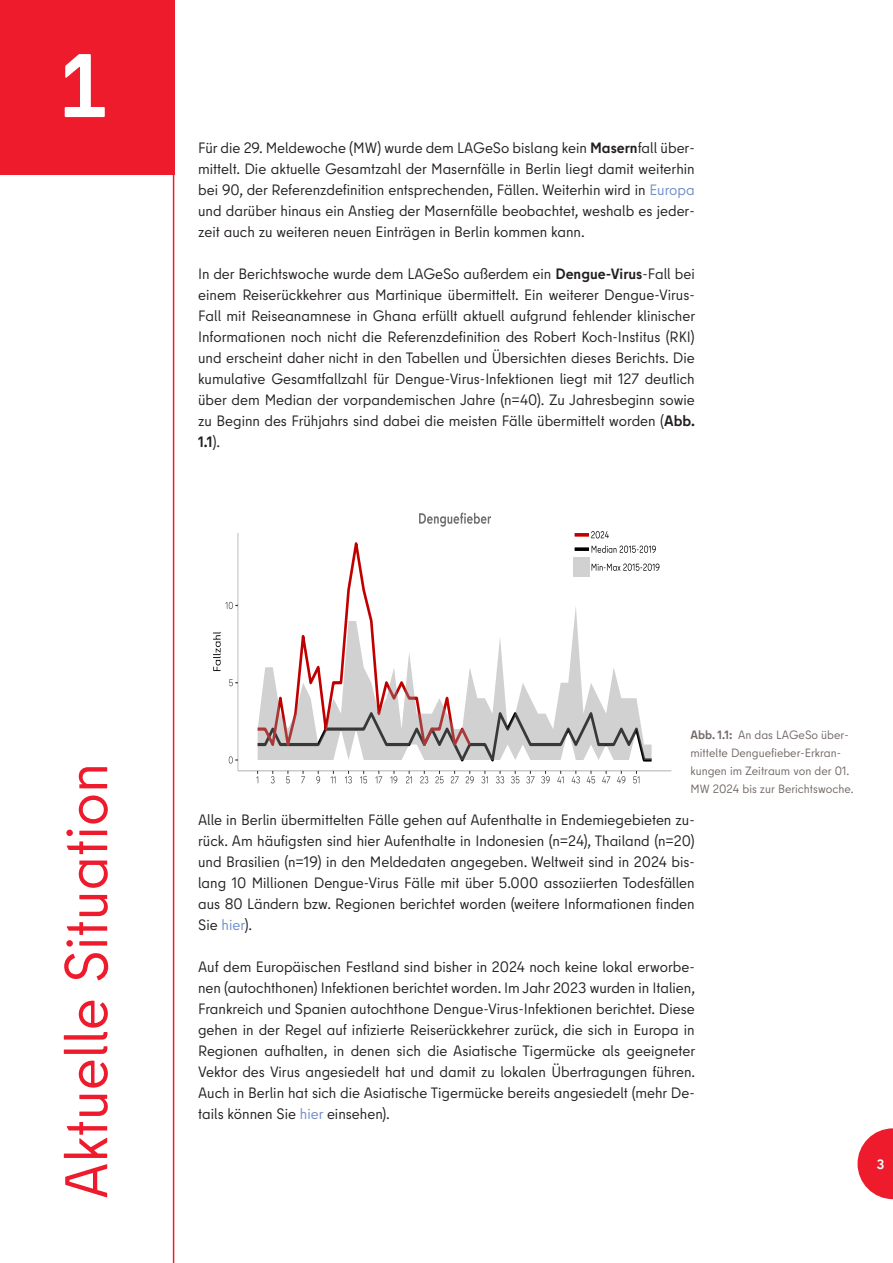
<style>
.page{position:relative;width:893px;height:1263px;background:#fff}
.page>*{position:absolute;margin:0;border:0;box-sizing:border-box;transform-origin:0 0}
.t1{font:700 90px "Berlin Type";color:#fff}
.t2{font:60px "Berlin Type";color:#ee1b2d}
.t3{font:15px/21px "Berlin Type";color:#231f20;text-align:justify}
.t4{font:700 13.5px "Berlin Type";color:#fff}
.t5{font:12px/18px "Berlin Type";color:#716865}
.s1{font-weight:700}
.s2{color:#6e8ec8}
</style>
<div class="page">
<svg style="left:346px;top:542px;width:23px;height:63px"></svg>
<svg style="left:260px;top:605px;width:378px;height:100px"></svg>
<hr style="left:237px;top:533px;width:1px;height:238px;background:#bebebe">
<svg style="left:229px;top:756px;width:9px;height:8px"></svg>
<svg style="left:229px;top:679px;width:9px;height:7px"></svg>
<svg style="left:225px;top:602px;width:13px;height:7px"></svg>
<hr style="left:238px;top:770px;width:433px;height:1px;background:#bebebe">
<svg style="left:255px;top:705px;width:399px;height:78px"></svg>
<svg style="left:213px;top:632px;width:8px;height:39px"></svg>
<hr style="left:575px;top:533px;width:14px;height:3px;background:#c00000">
<hr style="left:575px;top:548px;width:14px;height:3px;background:#000">
<svg style="left:591px;top:531px;width:18px;height:7px"></svg>
<svg style="left:592px;top:545px;width:64px;height:8px"></svg>
<div style="left:574px;top:557px;width:16px;height:20px;background:#d1d1d1"></div>
<svg style="left:592px;top:564px;width:67px;height:7px"></svg>
<svg style="left:419px;top:513px;width:72px;height:14px"></svg>
<svg style="left:858px;top:1128px;width:35px;height:71px"></svg>
<div style="left:0;top:0;width:174px;height:174px;background:#ee1b2d"></div>
<hr style="left:173px;top:0;width:1px;height:1263px;background:#ee1b2d">
<h1 class="t1" style="left:58px;top:54px;width:52px">1</h1>
<p class="t3" style="left:198px;top:140px;width:498px">Für die 29. Meldewoche (MW) wurde dem LAGeSo bislang kein <span class="s1">Masern</span>fall über&shy;mittelt. Die aktuelle Gesamtzahl der Masernfälle in Berlin liegt damit weiterhin bei 90, der Referenzdefinition entsprechenden, Fällen. Weiterhin wird in <span class="s2">Europa </span>und darüber hinaus ein Anstieg der Masernfälle beobachtet, weshalb es jeder&shy;zeit auch zu weiteren neuen Einträgen in Berlin kommen kann.</p>
<p class="t3" style="left:198px;top:266px;width:499px">In der Berichtswoche wurde dem LAGeSo außerdem ein <span class="s1">Dengue-Virus</span>-Fall bei einem Reiserückkehrer aus Martinique übermittelt. Ein weiterer Dengue-Virus-Fall mit Reiseanamnese in Ghana erfüllt aktuell aufgrund fehlender klinischer Informationen noch nicht die Referenzdefinition des Robert Koch-Institus (RKI) und erscheint daher nicht in den Tabellen und Übersichten dieses Berichts. Die kumulative Gesamtfallzahl für Dengue-Virus-Infektionen liegt mit 127 deutlich über dem Median der vorpandemischen Jahre (n=40). Zu Jahresbeginn sowie zu Beginn des Frühjahrs sind dabei die meisten Fälle übermittelt worden (<span class="s1">Abb.<br>1.1</span>).</p>
<h2 class="t2" style="left:65px;top:1199px;width:438px;rotate:-90deg">Aktuelle Situation</h2>
<p class="t5" style="left:691px;top:727px;width:165px"><span class="s1">Abb. 1.1:</span> An das LAGeSo über&shy;mittelte Denguefieber-Erkran&shy;kungen im Zeitraum von der 01.<br>MW 2024 bis zur Berichtswoche.</p>
<p class="t3" style="left:198px;top:811px;width:498px">Alle in Berlin übermittelten Fälle gehen auf Aufenthalte in Endemiegebieten zu&shy;rück. Am häufigsten sind hier Aufenthalte in Indonesien (n=24), Thailand (n=20) und Brasilien (n=19) in den Meldedaten angegeben. Weltweit sind in 2024 bis&shy;lang 10 Millionen Dengue-Virus Fälle mit über 5.000 assoziierten Todesfällen aus 80 Ländern bzw. Regionen berichtet worden (weitere Informationen finden Sie <span class="s2">hier</span>).</p>
<p class="t3" style="left:198px;top:958px;width:499px">Auf dem Europäischen Festland sind bisher in 2024 noch keine lokal erworbe&shy;nen (autochthonen) Infektionen berichtet worden. Im Jahr 2023 wurden in Italien, Frankreich und Spanien autochthone Dengue-Virus-Infektionen berichtet. Diese gehen in der Regel auf infizierte Reiserückkehrer zurück, die sich in Europa in Regionen aufhalten, in denen sich die Asiatische Tigermücke als geeigneter Vektor des Virus angesiedelt hat und damit zu lokalen Übertragungen führen.<br>Auch in Berlin hat sich die Asiatische Tigermücke bereits angesiedelt (mehr De&shy;tails können Sie <span class="s2">hier</span> einsehen).</p>
<p class="t4" style="left:877px;top:1159px;width:9px">3</p>
</div>
